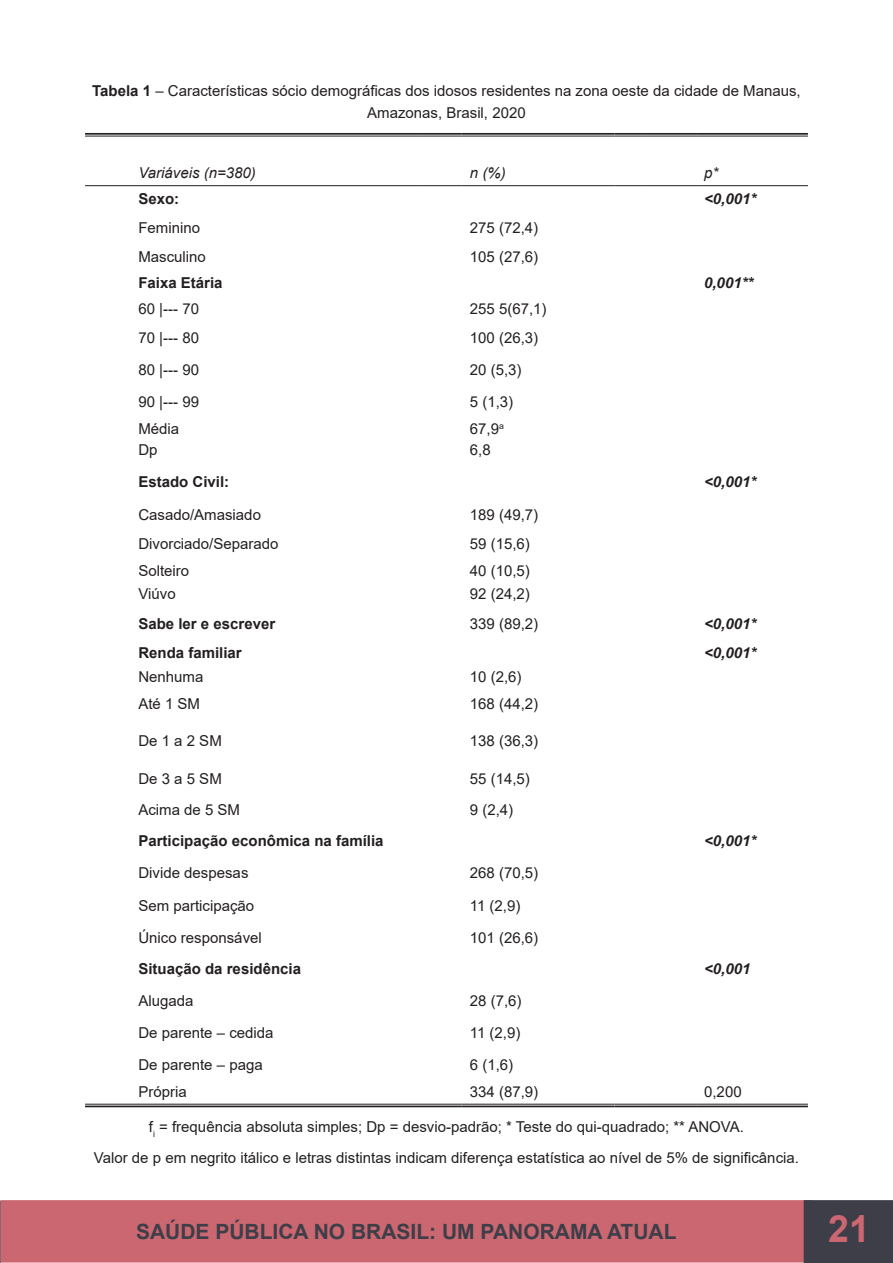
<style>
.page{position:relative;width:893px;height:1263px;background:#fff}
.page>*{position:absolute;margin:0;border:0;box-sizing:border-box;transform-origin:0 0}
.t1{font:700 37.5px "Arial";color:#ca6770}
.t2{font:700 21px "Arial";color:#3e3e49}
.Corpo_de_texto{font:15px/22.5px "Arial";color:#231f20;text-align:center}
.t3{font:700 15px "Arial";color:#231f20}
.t4{font:italic 700 15px "Arial";color:#231f20}
.Título_4{font:italic 15px "Arial";color:#231f20}
.s1{font-weight:700}
</style>
<div class="page">
<svg style="left:0;top:1200px;width:1px;height:63px"></svg>
<div style="left:2px;top:1201px;width:809px;height:61px;background:#ca6770"></div>
<div style="left:1px;top:1200px;width:811px;height:62px;border:2px solid #ca6770"></div>
<div style="left:804px;top:1200px;width:89px;height:63px;background:#3e3e49"></div>
<div style="left:813px;top:1214px;width:72px;height:48px;background:#3e3e49"></div>
<hr style="left:85px;top:133px;width:336px;height:2px;background:#231f20">
<hr style="left:85px;top:136px;width:336px;height:1px;background:#231f20">
<hr style="left:421px;top:133px;width:41px;height:2px;background:#231f20">
<hr style="left:421px;top:136px;width:41px;height:1px;background:#231f20">
<hr style="left:462px;top:133px;width:152px;height:2px;background:#231f20">
<hr style="left:462px;top:136px;width:152px;height:1px;background:#231f20">
<hr style="left:614px;top:133px;width:31px;height:2px;background:#231f20">
<hr style="left:614px;top:136px;width:31px;height:1px;background:#231f20">
<hr style="left:645px;top:133px;width:51px;height:2px;background:#231f20">
<hr style="left:645px;top:136px;width:51px;height:1px;background:#231f20">
<hr style="left:696px;top:133px;width:112px;height:2px;background:#231f20">
<hr style="left:696px;top:136px;width:112px;height:1px;background:#231f20">
<hr style="left:85px;top:185px;width:336px;height:1px;background:#231f20">
<hr style="left:421px;top:185px;width:41px;height:1px;background:#231f20">
<hr style="left:462px;top:185px;width:152px;height:1px;background:#231f20">
<hr style="left:614px;top:185px;width:31px;height:1px;background:#231f20">
<hr style="left:645px;top:185px;width:51px;height:1px;background:#231f20">
<hr style="left:696px;top:185px;width:112px;height:1px;background:#231f20">
<hr style="left:85px;top:1104px;width:336px;height:1px;background:#231f20">
<hr style="left:85px;top:1105px;width:336px;height:2px;background:#231f20">
<hr style="left:421px;top:1104px;width:41px;height:1px;background:#231f20">
<hr style="left:421px;top:1105px;width:41px;height:2px;background:#231f20">
<hr style="left:462px;top:1104px;width:152px;height:1px;background:#231f20">
<hr style="left:462px;top:1105px;width:152px;height:2px;background:#231f20">
<hr style="left:614px;top:1104px;width:31px;height:1px;background:#231f20">
<hr style="left:614px;top:1105px;width:31px;height:2px;background:#231f20">
<hr style="left:645px;top:1104px;width:51px;height:1px;background:#231f20">
<hr style="left:645px;top:1105px;width:51px;height:2px;background:#231f20">
<hr style="left:696px;top:1104px;width:112px;height:1px;background:#231f20">
<hr style="left:696px;top:1105px;width:112px;height:2px;background:#231f20">
<p class="Corpo_de_texto" style="left:92px;top:79px;width:710px"><span class="s1">Tabela 1</span> – Características sócio demográficas dos idosos residentes na zona oeste da cidade de Manaus,<br>Amazonas, Brasil, 2020</p>
<p class="Título_4" style="left:138px;top:163px;width:119px">Variáveis (n=380)</p>
<p class="Título_4" style="left:470px;top:163px;width:37px">n (%)</p>
<p class="Título_4" style="left:704px;top:163px;width:16px">p*</p>
<p class="t3" style="left:138px;top:188px;width:42px">Sexo:</p>
<p class="t4" style="left:704px;top:189px;width:54px">&lt;0,001*</p>
<p class="Corpo_de_texto" style="left:138px;top:216px;width:63px">Feminino</p>
<p class="Corpo_de_texto" style="left:470px;top:216px;width:70px">275 (72,4)</p>
<p class="Corpo_de_texto" style="left:138px;top:246px;width:69px">Masculino</p>
<p class="Corpo_de_texto" style="left:470px;top:246px;width:70px">105 (27,6)</p>
<p class="t3" style="left:138px;top:272px;width:86px">Faixa Etária</p>
<p class="t4" style="left:704px;top:272px;width:51px">0,001**</p>
<p class="Corpo_de_texto" style="left:138px;top:297px;width:62px">60 |--- 70</p>
<p class="Corpo_de_texto" style="left:470px;top:297px;width:78px">255 5(67,1)</p>
<p class="Corpo_de_texto" style="left:138px;top:327px;width:62px">70 |--- 80</p>
<p class="Corpo_de_texto" style="left:470px;top:327px;width:70px">100 (26,3)</p>
<p class="Corpo_de_texto" style="left:138px;top:358px;width:62px">80 |--- 90</p>
<p class="Corpo_de_texto" style="left:470px;top:358px;width:53px">20 (5,3)</p>
<p class="Corpo_de_texto" style="left:138px;top:390px;width:62px">90 |--- 99</p>
<p class="Corpo_de_texto" style="left:470px;top:390px;width:45px">5 (1,3)</p>
<p class="Corpo_de_texto" style="left:138px;top:417px;width:42px">Média</p>
<p class="Corpo_de_texto" style="left:470px;top:417px;width:36px">67,9<sup>a</sup></p>
<p class="Corpo_de_texto" style="left:138px;top:439px;width:21px">Dp</p>
<p class="Corpo_de_texto" style="left:470px;top:439px;width:22px">6,8</p>
<p class="t3" style="left:138px;top:471px;width:92px">Estado Civil:</p>
<p class="t4" style="left:704px;top:472px;width:54px">&lt;0,001*</p>
<p class="Corpo_de_texto" style="left:138px;top:504px;width:124px">Casado/Amasiado</p>
<p class="Corpo_de_texto" style="left:470px;top:504px;width:70px">189 (49,7)</p>
<p class="Corpo_de_texto" style="left:138px;top:533px;width:142px">Divorciado/Separado</p>
<p class="Corpo_de_texto" style="left:470px;top:533px;width:62px">59 (15,6)</p>
<p class="Corpo_de_texto" style="left:138px;top:559px;width:52px">Solteiro</p>
<p class="Corpo_de_texto" style="left:470px;top:559px;width:62px">40 (10,5)</p>
<p class="Corpo_de_texto" style="left:138px;top:582px;width:39px">Viúvo</p>
<p class="Corpo_de_texto" style="left:470px;top:582px;width:62px">92 (24,2)</p>
<p class="t3" style="left:138px;top:613px;width:138px">Sabe ler e escrever</p>
<p class="Corpo_de_texto" style="left:470px;top:612px;width:70px">339 (89,2)</p>
<p class="t4" style="left:704px;top:613px;width:54px">&lt;0,001*</p>
<p class="t3" style="left:138px;top:642px;width:105px">Renda familiar</p>
<p class="t4" style="left:704px;top:643px;width:54px">&lt;0,001*</p>
<p class="Corpo_de_texto" style="left:138px;top:665px;width:67px">Nenhuma</p>
<p class="Corpo_de_texto" style="left:470px;top:665px;width:53px">10 (2,6)</p>
<p class="Corpo_de_texto" style="left:138px;top:692px;width:63px">Até 1 SM</p>
<p class="Corpo_de_texto" style="left:470px;top:692px;width:70px">168 (44,2)</p>
<p class="Corpo_de_texto" style="left:138px;top:729px;width:85px">De 1 a 2 SM</p>
<p class="Corpo_de_texto" style="left:470px;top:729px;width:70px">138 (36,3)</p>
<p class="Corpo_de_texto" style="left:138px;top:767px;width:85px">De 3 a 5 SM</p>
<p class="Corpo_de_texto" style="left:470px;top:767px;width:62px">55 (14,5)</p>
<p class="Corpo_de_texto" style="left:138px;top:799px;width:103px">Acima de 5 SM</p>
<p class="Corpo_de_texto" style="left:470px;top:799px;width:45px">9 (2,4)</p>
<p class="t3" style="left:138px;top:830px;width:247px">Participação econômica na família</p>
<p class="t4" style="left:704px;top:831px;width:54px">&lt;0,001*</p>
<p class="Corpo_de_texto" style="left:138px;top:861px;width:112px">Divide despesas</p>
<p class="Corpo_de_texto" style="left:470px;top:861px;width:70px">268 (70,5)</p>
<p class="Corpo_de_texto" style="left:138px;top:894px;width:117px">Sem participação</p>
<p class="Corpo_de_texto" style="left:470px;top:894px;width:52px">11 (2,9)</p>
<p class="Corpo_de_texto" style="left:138px;top:926px;width:125px">Único responsável</p>
<p class="Corpo_de_texto" style="left:470px;top:926px;width:70px">101 (26,6)</p>
<p class="t3" style="left:138px;top:958px;width:164px">Situação da residência</p>
<p class="t4" style="left:704px;top:959px;width:48px">&lt;0,001</p>
<p class="Corpo_de_texto" style="left:138px;top:989px;width:57px">Alugada</p>
<p class="Corpo_de_texto" style="left:470px;top:989px;width:53px">28 (7,6)</p>
<p class="Corpo_de_texto" style="left:138px;top:1021px;width:137px">De parente – cedida</p>
<p class="Corpo_de_texto" style="left:470px;top:1021px;width:52px">11 (2,9)</p>
<p class="Corpo_de_texto" style="left:138px;top:1053px;width:126px">De parente – paga</p>
<p class="Corpo_de_texto" style="left:470px;top:1053px;width:45px">6 (1,6)</p>
<p class="Corpo_de_texto" style="left:138px;top:1081px;width:50px">Própria</p>
<p class="Corpo_de_texto" style="left:470px;top:1081px;width:70px">334 (87,9)</p>
<p class="Corpo_de_texto" style="left:704px;top:1081px;width:39px">0,200</p>
<p class="Corpo_de_texto" style="left:149px;top:1116px;width:597px">f<sub>i</sub> = frequência absoluta simples; Dp = desvio-padrão; * Teste do qui-quadrado; ** ANOVA.</p>
<p class="Corpo_de_texto" style="left:94px;top:1147px;width:707px">Valor de p em negrito itálico e letras distintas indicam diferença estatística ao nível de 5% de significância.</p>
<h2 class="t2" style="left:136px;top:1217px;width:542px">SAÚDE PÚBLICA NO BRASIL: UM PANORAMA ATUAL</h2>
<h1 class="t1" style="left:828px;top:1202px;width:43px">21</h1>
</div>
